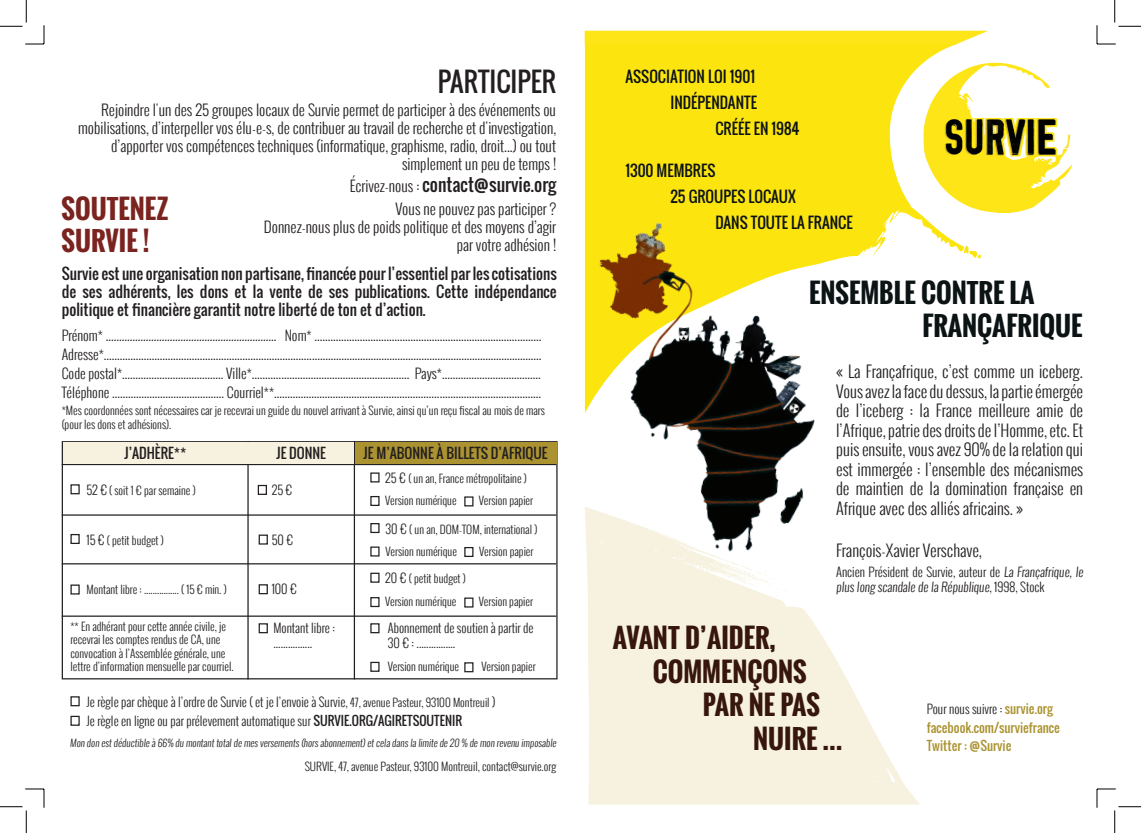
<style>
.page{position:relative;width:1141px;height:833px;background:#fff}
.page>*{position:absolute;margin:0;border:0;box-sizing:border-box;transform-origin:0 0}
.t1{font:700 26.25px/33.8px "Oswald";color:#37170d}
.t2{font:700 26.25px/33.8px "Oswald";color:#0c1315}
.t3{font:700 26.25px "Oswald";color:#7a231f}
.t4{font:26.25px "Oswald";color:#231f20}
.t5{font:17.5px "Oswald";color:#231f20}
.t6{font:300 16.25px/19.5px "Oswald";color:#231f20;text-align:justify}
.t7{font:300 15px/18px "Oswald";color:#231f20;text-align:right}
.t8{font:15px/18px "Oswald";color:#231f20;text-align:justify}
.t9{font:15px "Oswald";color:#0c1315}
.t10{font:300 13.75px "Oswald";color:#231f20}
.t11{font:13.75px "Oswald";color:#231f20}
.t12{font:300 12.5px/15px "Oswald";color:#231f20}
.t13{font:12.5px "Oswald";color:#ab9331}
.t14{font:300 11.25px/13.5px "Oswald";color:#231f20}
.t15{font:300 10px "Oswald";color:#231f20}
.s1{font-weight:300;font-size:15px}
.s2{font-size:12.5px}
.s3{font-size:11.25px}
.s4{font-weight:400}
.s5{font-weight:400;color:#ab9331}
</style>
<div class="page">
<svg style="left:964px;top:245px;width:16px;height:14px"></svg>
<svg style="left:585px;top:45px;width:372px;height:203px;background:#fce621"></svg>
<img style="left:915px;top:58px;width:158px;height:161px">
<div style="left:62px;top:441px;width:495px;height:238px;border:1px solid #231f20"></div>
<hr style="left:247px;top:441px;width:2px;height:238px;background:#231f20">
<hr style="left:354px;top:441px;width:1px;height:238px;background:#231f20">
<hr style="left:62px;top:463px;width:494px;height:2px;background:#231f20">
<hr style="left:62px;top:514px;width:494px;height:1px;background:#231f20">
<hr style="left:62px;top:563px;width:494px;height:1px;background:#231f20">
<hr style="left:62px;top:615px;width:494px;height:1px;background:#231f20">
<div style="left:63px;top:442px;width:184px;height:21px;background:#f6f2df"></div>
<div style="left:249px;top:442px;width:105px;height:21px;background:#f6f2df"></div>
<div style="left:70px;top:484px;width:10px;height:10px;border:1px solid #231f20"></div>
<div style="left:258px;top:484px;width:9px;height:10px;border:1px solid #231f20"></div>
<div style="left:370px;top:472px;width:9px;height:10px;border:1px solid #231f20"></div>
<div style="left:370px;top:495px;width:9px;height:10px;border:1px solid #231f20"></div>
<div style="left:464px;top:496px;width:9px;height:10px;border:1px solid #231f20"></div>
<div style="left:370px;top:522px;width:9px;height:10px;border:1px solid #231f20"></div>
<div style="left:370px;top:572px;width:9px;height:10px;border:1px solid #231f20"></div>
<div style="left:370px;top:623px;width:9px;height:10px;border:1px solid #231f20"></div>
<div style="left:258px;top:623px;width:10px;height:10px;border:1px solid #231f20"></div>
<div style="left:258px;top:584px;width:10px;height:10px;border:1px solid #231f20"></div>
<div style="left:70px;top:584px;width:10px;height:10px;border:1px solid #231f20"></div>
<div style="left:70px;top:533px;width:10px;height:10px;border:1px solid #231f20"></div>
<div style="left:70px;top:715px;width:10px;height:10px;border:1px solid #231f20"></div>
<div style="left:70px;top:695px;width:10px;height:10px;border:1px solid #231f20"></div>
<div style="left:258px;top:534px;width:10px;height:10px;border:1px solid #231f20"></div>
<div style="left:355px;top:442px;width:201px;height:21px;background:#ab9331"></div>
<img style="left:584px;top:215px;width:302px;height:291px">
<div style="left:370px;top:546px;width:9px;height:10px;border:1px solid #231f20"></div>
<div style="left:464px;top:546px;width:9px;height:10px;border:1px solid #231f20"></div>
<div style="left:370px;top:596px;width:9px;height:10px;border:1px solid #231f20"></div>
<div style="left:464px;top:597px;width:9px;height:10px;border:1px solid #231f20"></div>
<div style="left:370px;top:661px;width:9px;height:10px;border:1px solid #231f20"></div>
<div style="left:464px;top:661px;width:9px;height:11px;border:1px solid #231f20"></div>
<svg style="left:585px;top:506px;width:318px;height:276px;fill:#f6f2df"></svg>
<svg style="left:627px;top:549px;width:6px;height:4px"></svg>
<svg style="left:645px;top:553px;width:16px;height:7px"></svg>
<svg style="left:680px;top:564px;width:44px;height:14px"></svg>
<svg style="left:685px;top:544px;width:13px;height:6px"></svg>
<svg style="left:731px;top:561px;width:55px;height:34px"></svg>
<div style="left:584px;top:31px;width:404px;height:14px;background:#fde518"></div>
<div style="left:588px;top:782px;width:331px;height:22px;background:#f6f2df"></div>
<svg style="left:0;top:0;width:45px;height:45px"></svg>
<svg style="left:0;top:788px;width:45px;height:44px"></svg>
<svg style="left:1096px;top:0;width:44px;height:45px"></svg>
<svg style="left:1096px;top:788px;width:44px;height:44px"></svg>
<p class="t4" style="left:437px;top:62px;width:120px">PARTICIPER</p>
<p class="t7" style="left:78px;top:100px;width:479px">Rejoindre l'un des 25 groupes locaux de Survie permet de participer à des événements ou mobilisations, d’interpeller vos élu-e-s, de contribuer au travail de recherche et d'investigation, d’apporter vos compétences techniques (informatique, graphisme, radio, droit...) ou tout simplement un peu de temps !</p>
<p class="t5" style="left:349px;top:171px;width:208px"><span class="s1">Écrivez-nous :</span> contact@survie.org</p>
<p class="t7" style="left:395px;top:199px;width:162px">Vous ne pouvez pas participer ?</p>
<p class="t7" style="left:264px;top:217px;width:294px">Donnez-nous plus de poids politique et des moyens d’agir par votre adhésion !</p>
<p class="t8" style="left:62px;top:265px;width:496px">Survie est une organisation non partisane, financée pour l’essentiel par les cotisations de ses adhérents, les dons et la vente de ses publications. Cette indépendance politique et financière garantit notre liberté de ton et d’action.</p>
<p class="t10" style="left:62px;top:325px;width:481px">Prénom* ................................................................ Nom* .....................................................................................</p>
<p class="t10" style="left:62px;top:344px;width:481px">Adresse*....................................................................................................................................................................</p>
<p class="t10" style="left:62px;top:363px;width:480px">Code postal*...................................... Ville*........................................................... Pays*.....................................</p>
<p class="t10" style="left:62px;top:382px;width:481px">Téléphone .......................................... Courriel**....................................................................................................</p>
<p class="t14" style="left:62px;top:403px;width:485px">*Mes coordonnées sont nécessaires car je recevrai un guide du nouvel arrivant à Survie, ainsi qu’un reçu fiscal au mois de mars (pour les dons et adhésions).</p>
<p class="t3" style="left:62px;top:189px;width:109px">SOUTENEZ</p>
<p class="t3" style="left:62px;top:221px;width:89px">SURVIE !</p>
<p class="t11" style="left:124px;top:442px;width:63px">J’ADHÈRE**</p>
<p class="t11" style="left:276px;top:442px;width:51px">JE DONNE</p>
<p class="t14" style="left:86px;top:483px;width:111px"><span class="s2">52 €</span> ( soit 1 € par semaine )</p>
<p class="t14" style="left:86px;top:533px;width:79px"><span class="s2">15 €</span> ( petit budget )</p>
<p class="t12" style="left:272px;top:531px;width:23px">50 €</p>
<p class="t11" style="left:363px;top:442px;width:186px">JE M’ABONNE À BILLETS D’AFRIQUE</p>
<p class="t14" style="left:385px;top:471px;width:143px"><span class="s2">25 €</span> ( un an, France métropolitaine )</p>
<p class="t14" style="left:385px;top:493px;width:73px">Version numérique</p>
<p class="t14" style="left:479px;top:493px;width:56px">Version papier</p>
<p class="t14" style="left:385px;top:522px;width:153px"><span class="s2">30 €</span> ( un an, DOM-TOM, international )</p>
<p class="t14" style="left:385px;top:544px;width:73px">Version numérique</p>
<p class="t14" style="left:479px;top:544px;width:56px">Version papier</p>
<p class="t14" style="left:385px;top:571px;width:82px"><span class="s2">20 €</span> ( petit budget )</p>
<p class="t14" style="left:385px;top:594px;width:73px">Version numérique</p>
<p class="t14" style="left:479px;top:594px;width:56px">Version papier</p>
<p class="t12" style="left:388px;top:620px;width:147px">Abonnement de soutien à partir de<br>30 € : ................</p>
<p class="t14" style="left:388px;top:659px;width:73px">Version numérique</p>
<p class="t14" style="left:481px;top:659px;width:56px">Version papier</p>
<p class="t12" style="left:272px;top:482px;width:22px">25 €</p>
<p class="t12" style="left:272px;top:581px;width:27px">100 €</p>
<p class="t14" style="left:86px;top:582px;width:142px">Montant libre : ................ ( 15 € min. )</p>
<p class="t14" style="left:70px;top:619px;width:165px">** En adhérant pour cette année civile, je recevrai les comptes rendus de CA, une convocation à l’Assemblée générale, une lettre d’information mensuelle par courriel.</p>
<p class="t12" style="left:86px;top:694px;width:410px">Je règle par chèque à l’ordre de Survie ( et je l’envoie à Survie, <span class="s3">47, avenue Pasteur, 93100 Montreuil</span> )</p>
<p class="t12" style="left:86px;top:712px;width:377px">Je règle en ligne ou par prélevement automatique sur <span class="s4">SURVIE.ORG/AGIRETSOUTENIR</span></p>
<p class="t15" style="left:70px;top:735px;width:489px">Mon don estdéductible à 66% du montanttotalde mes versements (hors abonnement)etcela dans la limite de 20 % de mon revenu imposable</p>
<p class="t14" style="left:305px;top:759px;width:253px">SURVIE, 47, avenue Pasteur, 93100 Montreuil, contact@survie.org</p>
<p class="t12" style="left:273px;top:620px;width:63px">Montant libre :</p>
<p class="t12" style="left:273px;top:635px;width:40px">................</p>
<p class="t9" style="left:625px;top:65px;width:131px">ASSOCIATION LOI 1901</p>
<p class="t9" style="left:670px;top:91px;width:88px">INDÉPENDANTE</p>
<p class="t9" style="left:715px;top:117px;width:86px">CRÉÉE EN 1984</p>
<p class="t9" style="left:625px;top:159px;width:91px">1300 MEMBRES</p>
<p class="t9" style="left:670px;top:185px;width:127px">25 GROUPES LOCAUX</p>
<p class="t9" style="left:715px;top:211px;width:139px">DANS TOUTE LA FRANCE</p>
<p class="t2" style="left:922px;top:275px;width:161px;text-indent:-113px">ENSEMBLE CONTRE LA<br>FRANÇAFRIQUE</p>
<p class="t6" style="left:836px;top:361px;width:248px">« La Françafrique, c’est comme un iceberg.<br>Vous avez la face du dessus, la partie émergée de l’iceberg : la France meilleure amie de l’Afrique, patrie des droits de l’Homme, etc. Et puis ensuite, vous avez 90% de la relation qui est immergée : l’ensemble des mécanismes de maintien de la domination française en Afrique avec des alliés africains. »</p>
<p class="t6" style="left:836px;top:540px;width:147px">François-Xavier Verschave,</p>
<p class="t12" style="left:836px;top:564px;width:250px">Ancien Président de Survie, auteur de La Françafrique, le plus long scandale de la République, 1998, Stock</p>
<p class="t1" style="left:613px;top:620px;width:164px">AVANT D’AIDER,</p>
<p class="t1" style="left:652px;top:654px;width:155px">COMMENÇONS</p>
<p class="t1" style="left:753px;top:688px;width:91px;text-indent:-50px">PAR NE PAS<br>NUIRE …</p>
<p class="t12" style="left:926px;top:700px;width:127px">Pour nous suivre : <span class="s5">survie.org</span></p>
<p class="t13" style="left:926px;top:717px;width:134px">facebook.com/surviefrance</p>
<p class="t13" style="left:926px;top:736px;width:86px">Twitter : @Survie</p>
</div>
